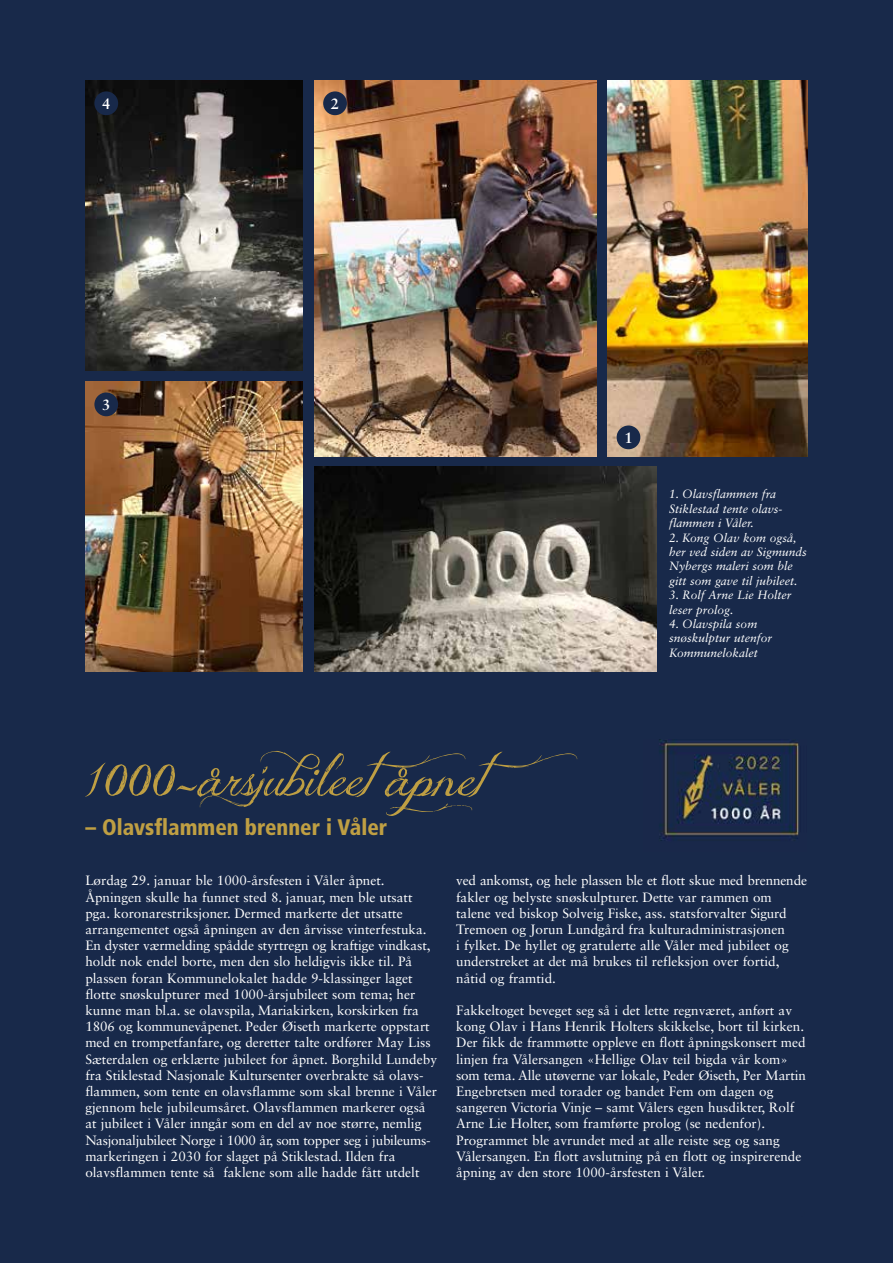
<style>
.page{position:relative;width:893px;height:1263px;background:#fff}
.page>*{position:absolute;margin:0;border:0;box-sizing:border-box;transform-origin:0 0}
.t1{font:51px "Jellyka Delicious Cake";color:#bf9f43}
.t2{font:900 condensed 22.5px "Frutiger LT Std";color:#bf9f43;scale:.95 1}
.t3{font:700 15px "Sabon LT Pro";color:#fff}
.t4{font:13.5px/16.2px "Sabon LT Std";color:#fff}
.t5{font:italic 12px/14.4px "Sabon LT Std";color:#fff}
</style>
<div class="page">
<div style="left:776px;top:0;width:117px;height:1263px;background:#18294a"></div>
<div style="left:0;top:0;width:776px;height:1263px;background:#18294a"></div>
<img style="left:644px;top:739px;width:162px;height:113px">
<img style="left:85px;top:81px;width:218px;height:290px">
<img style="left:314px;top:467px;width:342px;height:204px">
<img style="left:85px;top:381px;width:218px;height:290px">
<img style="left:314px;top:81px;width:282px;height:376px">
<img style="left:608px;top:81px;width:200px;height:376px">
<div style="left:617px;top:425px;width:23px;height:24px;background:#18294a;border-radius:50%"></div>
<div style="left:94px;top:91px;width:24px;height:24px;background:#18294a;border-radius:50%"></div>
<div style="left:94px;top:392px;width:24px;height:24px;background:#18294a;border-radius:50%"></div>
<div style="left:323px;top:91px;width:24px;height:24px;background:#18294a;border-radius:50%"></div>
<p class="t3" style="left:102px;top:94px;width:10px">4</p>
<p class="t3" style="left:331px;top:94px;width:10px">2</p>
<p class="t3" style="left:102px;top:395px;width:10px">3</p>
<h1 class="t1" style="left:85px;top:744px;width:504px">1000-årsjubileetåpnet</h1>
<h2 class="t2" style="left:85px;top:813px;width:319px">– Olavsflammen brenner i Våler</h2>
<p class="t3" style="left:624px;top:428px;width:10px">1</p>
<p class="t5" style="left:669px;top:487px;width:115px">1. Olavsflammen fra<br>Stiklestad tente olavs&shy;flammen i Våler.</p>
<p class="t5" style="left:669px;top:530px;width:139px">2. Kong Olav kom også, her ved siden av Sigmunds<br>Nybergs maleri som ble gitt som gave til jubileet.</p>
<p class="t5" style="left:669px;top:588px;width:124px">3. Rolf Arne Lie Holter leser prolog.</p>
<p class="t5" style="left:669px;top:616px;width:105px">4. Olavspila som snøskulptur utenfor<br>Kommunelokalet</p>
<p class="t4" style="left:85px;top:872px;width:353px">Lørdag 29. januar ble 1000-årsfesten i Våler åpnet.<br>Åpningen skulle ha funnet sted 8. januar, men ble utsatt pga. koronarestriksjoner. Dermed markerte det utsatte arrangementet også åpningen av den årvisse vinterfestuka.<br>En dyster værmelding spådde styrtregn og kraftige vindkast, holdt nok endel borte, men den slo heldigvis ikke til. På plassen foran Kommunelokalet hadde 9-klassinger laget flotte snøskulpturer med 1000-årsjubileet som tema; her kunne man bl.a. se olavspila, Mariakirken, korskirken fra 1806 og kommunevåpenet. Peder Øiseth markerte oppstart med en trompetfanfare, og deretter talte ordfører May Liss Sæterdalen og erklærte jubileet for åpnet. Borghild Lundeby fra Stiklestad Nasjonale Kultursenter overbrakte så olavs&shy;flammen, som tente en olavsflamme som skal brenne i Våler gjennom hele jubileumsåret. Olavsflammen markerer også at jubileet i Våler inngår som en del av noe større, nemlig Nasjonaljubileet Norge i 1000 år, som topper seg i jubileums&shy;markeringen i 2030 for slaget på Stiklestad. Ilden fra olavsflammen tente så faklene som alle hadde fått utdelt</p>
<p class="t4" style="left:456px;top:872px;width:352px">ved ankomst, og hele plassen ble et flott skue med brennende fakler og belyste snøskulpturer. Dette var rammen om talene ved biskop Solveig Fiske, ass. statsforvalter Sigurd Tremoen og Jorun Lundgård fra kulturadministrasjonen<br>i fylket. De hyllet og gratulerte alle Våler med jubileet og understreket at det må brukes til refleksjon over fortid, nåtid og framtid.</p>
<p class="t4" style="left:456px;top:1002px;width:351px">Fakkeltoget beveget seg så i det lette regnværet, anført av kong Olav i Hans Henrik Holters skikkelse, bort til kirken.<br>Der fikk de frammøtte oppleve en flott åpningskonsert med linjen fra Vålersangen «Hellige Olav teil bigda vår kom» som tema. Alle utøverne var lokale, Peder Øiseth, Per Martin Engebretsen med torader og bandet Fem om dagen og sangeren Victoria Vinje – samt Vålers egen husdikter, Rolf Arne Lie Holter, som framførte prolog (se nedenfor).<br>Programmet ble avrundet med at alle reiste seg og sang Vålersangen. En flott avslutning på en flott og inspirerende åpning av den store 1000-årsfesten i Våler.</p>
</div>
